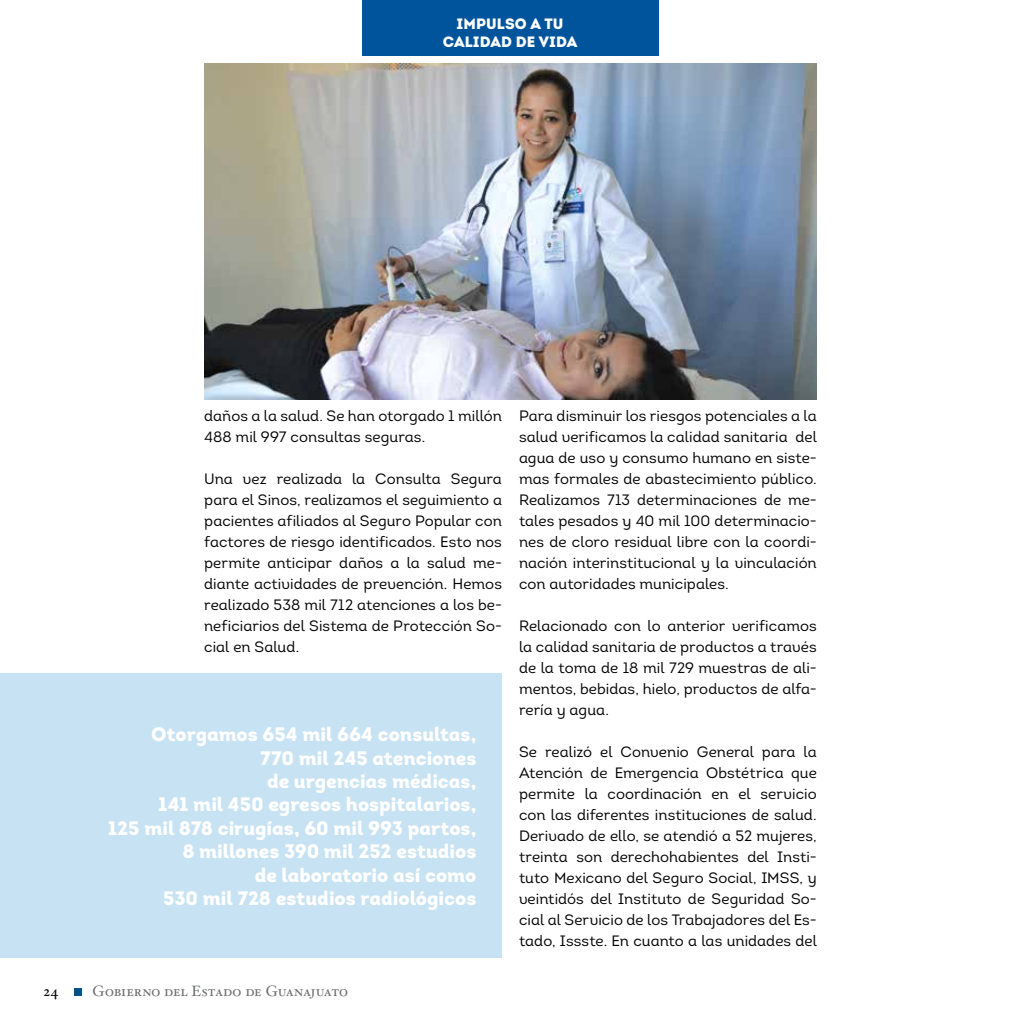
<style>
.page{position:relative;width:1021px;height:1021px;background:#fff}
.page>*{position:absolute;margin:0;border:0;box-sizing:border-box;transform-origin:0 0}
.t1{font:19.5px/23.4px "Intro Black Alt";letter-spacing:-.005em;color:#fff;text-align:right}
.t2{font:15px/21px "Intro Book Alt";letter-spacing:.005em;color:#000;text-align:justify}
.t3{font:15px "Hoefler Text Roman Small Caps";letter-spacing:-.01em;color:#6b6d6d}
.t4{font:900 15px/18px "Intro";letter-spacing:.01em;color:#fff;text-align:center}
.t5{font:15px "Hoefler Text Roman Small Caps";color:#000}
</style>
<div class="page">
<div style="left:74px;top:988px;width:8px;height:8px;background:#005188"></div>
<div style="left:361px;top:0;width:297px;height:55px;background:#00549c"></div>
<div style="left:0;top:673px;width:502px;height:284px;background:#c7e2f2"></div>
<img style="left:204px;top:64px;width:612px;height:336px">
<p class="t4" style="left:442px;top:14px;width:136px">IMPULSO A TU<br>CALIDAD DE VIDA</p>
<p class="t2" style="left:204px;top:405px;width:299px">daños a la salud. Se han otorgado 1 millón<br>488 mil 997 consultas seguras.</p>
<p class="t2" style="left:204px;top:468px;width:299px">Una vez realizada la Consulta Segura para el Sinos, realizamos el seguimiento a pacientes afiliados al Seguro Popular con factores de riesgo identificados. Esto nos permite anticipar daños a la salud me&shy;diante actividades de prevención. Hemos realizado 538 mil 712 atenciones a los be&shy;neficiarios del Sistema de Protección So&shy;cial en Salud.</p>
<p class="t1" style="left:108px;top:722px;width:370px">Otorgamos 654 mil 664 consultas,<br>770 mil 245 atenciones<br>de urgencias médicas,<br>141 mil 450 egresos hospitalarios,<br>125 mil 878 cirugías, 60 mil 993 partos,<br>8 millones 390 mil 252 estudios<br>de laboratorio así como<br>530 mil 728 estudios radiológicos</p>
<p class="t5" style="left:44px;top:982px;width:16px">24</p>
<p class="t3" style="left:93px;top:982px;width:257px">Gobierno del Estado de Guanajuato</p>
<p class="t2" style="left:519px;top:405px;width:299px">Para disminuir los riesgos potenciales a la salud verificamos la calidad sanitaria del agua de uso y consumo humano en siste&shy;mas formales de abastecimiento público.<br>Realizamos 713 determinaciones de me&shy;tales pesados y 40 mil 100 determinacio&shy;nes de cloro residual libre con la coordi&shy;nación interinstitucional y la vinculación con autoridades municipales.</p>
<p class="t2" style="left:519px;top:615px;width:299px">Relacionado con lo anterior verificamos la calidad sanitaria de productos a través de la toma de 18 mil 729 muestras de ali&shy;mentos, bebidas, hielo, productos de alfa&shy;rería y agua.</p>
<p class="t2" style="left:519px;top:741px;width:299px">Se realizó el Convenio General para la Atención de Emergencia Obstétrica que permite la coordinación en el servicio con las diferentes instituciones de salud.<br>Derivado de ello, se atendió a 52 mujeres, treinta son derechohabientes del Insti&shy;tuto Mexicano del Seguro Social, IMSS, y veintidós del Instituto de Seguridad So&shy;cial al Servicio de los Trabajadores del Es&shy;tado, Issste. En cuanto a las unidades del</p>
</div>
